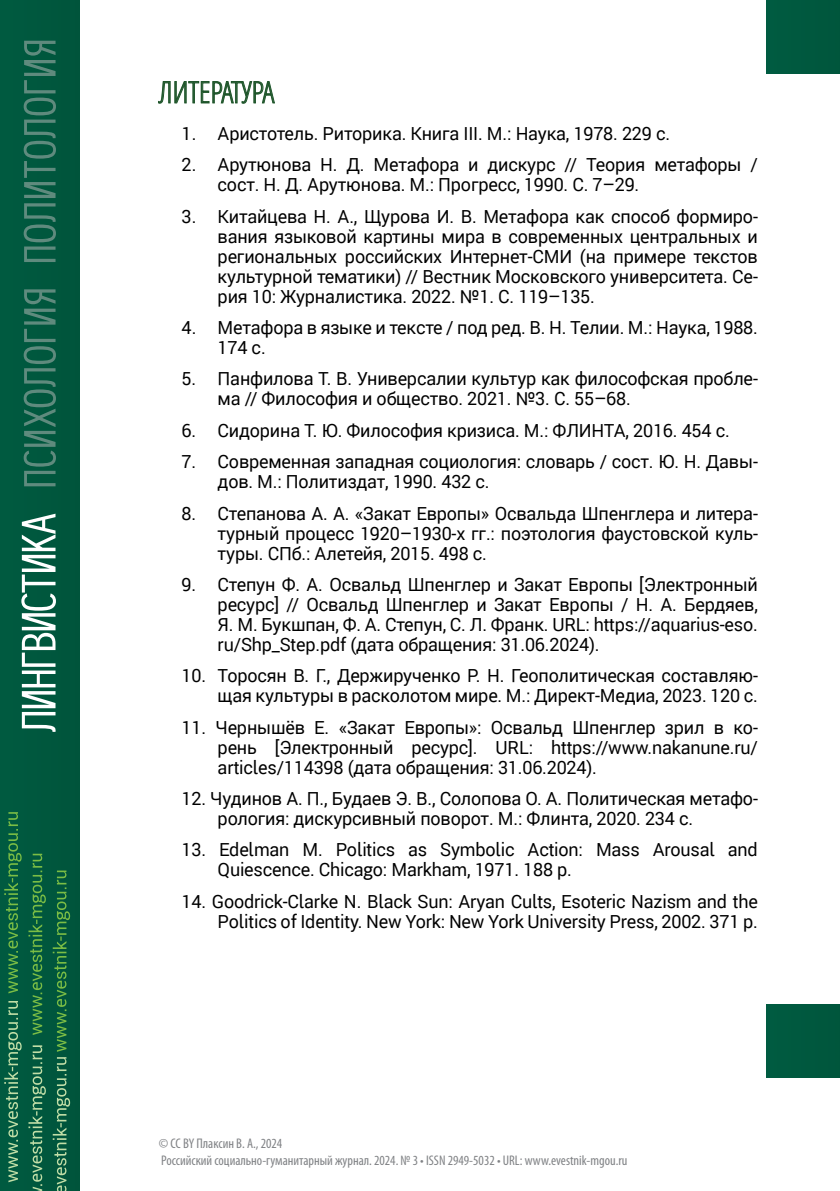
<style>
.page{position:relative;width:840px;height:1191px;background:#fff}
.page>*{position:absolute;margin:0;border:0;box-sizing:border-box;transform-origin:0 0}
.Подзаг_аннот__ключ_с{font:30px "Germano";color:#1e552a}
.Литература{font:18px/20px "Roberto Sans";letter-spacing:-.01em;color:#000}
.t1{font:condensed 14px/16.8px "Myriad Pro";color:#808285}
</style>
<div class="page">
<div style="left:0;top:0;width:79px;height:1191px;background:#00573d"></div>
<div style="left:766px;top:0;width:73px;height:74px;background:#00583f"></div>
<svg style="left:4px;top:1001px;width:18px;height:181px"></svg>
<svg style="left:4px;top:812px;width:18px;height:181px"></svg>
<svg style="left:28px;top:853px;width:18px;height:182px"></svg>
<svg style="left:53px;top:870px;width:17px;height:181px"></svg>
<svg style="left:28px;top:1045px;width:18px;height:146px"></svg>
<svg style="left:53px;top:1057px;width:17px;height:134px"></svg>
<svg style="left:24px;top:41px;width:32px;height:221px"></svg>
<svg style="left:24px;top:289px;width:32px;height:197px"></svg>
<div style="left:766px;top:1004px;width:73px;height:73px;background:#00583f"></div>
<svg style="left:21px;top:513px;width:35px;height:219px"></svg>
<svg style="left:158px;top:81px;width:117px;height:23px"></svg>
<p class="Подзаг_аннот__ключ_с" style="left:159px;top:72px;width:117px">ЛИТЕРАТУРА</p>
<p class="Литература" style="left:181px;top:122px;width:490px">1. Аристотель. Риторика. Книга III. М.: Наука, 1978. 229 c.</p>
<p class="Литература" style="left:217px;top:153px;width:541px;text-indent:-36px">2. Арутюнова Н. Д. Метафора и дискурс // Теория метафоры / сост. Н. Д. Арутюнова. М.: Прогресс, 1990. С. 7–29.</p>
<p class="Литература" style="left:217px;top:205px;width:541px;text-align:justify;text-indent:-36px">3. Китайцева Н. А., Щурова И. В. Метафора как способ формиро&shy;вания языковой картины мира в современных центральных и региональных российских Интернет-СМИ (на примере текстов культурной тематики) // Вестник Московского университета. Се&shy;рия 10: Журналистика. 2022. №1. С. 119–135.</p>
<p class="Литература" style="left:217px;top:316px;width:541px;text-indent:-36px">4. Метафора в языке и тексте / под ред. В. Н. Телии. М.: Наука, 1988.<br>174 с.</p>
<p class="Литература" style="left:217px;top:367px;width:541px;text-indent:-36px">5. Панфилова Т. В. Универсалии культур как философская пробле&shy;ма // Философия и общество. 2021. №3. С. 55–68.</p>
<p class="Литература" style="left:181px;top:419px;width:549px">6. Сидорина Т. Ю. Философия кризиса. М.: ФЛИНТА, 2016. 454 с.</p>
<p class="Литература" style="left:217px;top:450px;width:541px;text-indent:-36px">7. Современная западная социология: словарь / сост. Ю. Н. Давы&shy;дов. М.: Политиздат, 1990. 432 с.</p>
<p class="Литература" style="left:217px;top:501px;width:541px;text-align:justify;text-indent:-36px">8. Степанова А. А. «Закат Европы» Освальда Шпенглера и литера&shy;турный процесс 1920–1930-х гг.: поэтология фаустовской куль&shy;туры. СПб.: Алетейя, 2015. 498 с.</p>
<p class="Литература" style="left:217px;top:573px;width:541px;text-align:justify;text-indent:-36px">9. Степун Ф. А. Освальд Шпенглер и Закат Европы [Электронный ресурс] // Освальд Шпенглер и Закат Европы / Н. А. Бердяев, Я. М. Букшпан, Ф. А. Степун, С. Л. Франк. URL: https://aquarius-eso. ru/Shp_Step.pdf (дата обращения: 31.06.2024).</p>
<p class="Литература" style="left:181px;top:664px;width:577px;text-align:right">10. Торосян В. Г., Держирученко Р. Н. Геополитическая составляю&shy;щая культуры в расколотом мире. М.: Директ-Медиа, 2023. 120 с.</p>
<p class="Литература" style="left:217px;top:715px;width:541px;text-align:justify;text-indent:-36px">11. Чернышёв Е. «Закат Европы»: Освальд Шпенглер зрил в ко&shy;рень [Электронный ресурс]. URL: https://www.nakanune.ru/ articles/114398 (дата обращения: 31.06.2024).</p>
<p class="Литература" style="left:217px;top:787px;width:541px;text-indent:-36px">12. Чудинов А. П., Будаев Э. В., Солопова О. А. Политическая метафо&shy;рология: дискурсивный поворот. М.: Флинта, 2020. 234 с.</p>
<p class="Литература" style="left:217px;top:838px;width:541px;text-indent:-36px">13. Edelman M. Politics as Symbolic Action: Mass Arousal and<br>Quiescence. Chicago: Markham, 1971. 188 p.</p>
<p class="Литература" style="left:181px;top:889px;width:577px;text-align:right">14. Goodrick-Clarke N. Black Sun: Aryan Cults, Esoteric Nazism and the<br>Politics of Identity. New York: New York University Press, 2002. 371 p.</p>
<p class="t1" style="left:159px;top:1134px;width:469px">© CC BY Плаксин В. А., 2024<br>Российский социально-гуманитарный журнал. 2024. № 3 • ISSN 2949-5032 • URL: www.evestnik-mgou.ru</p>
</div>
